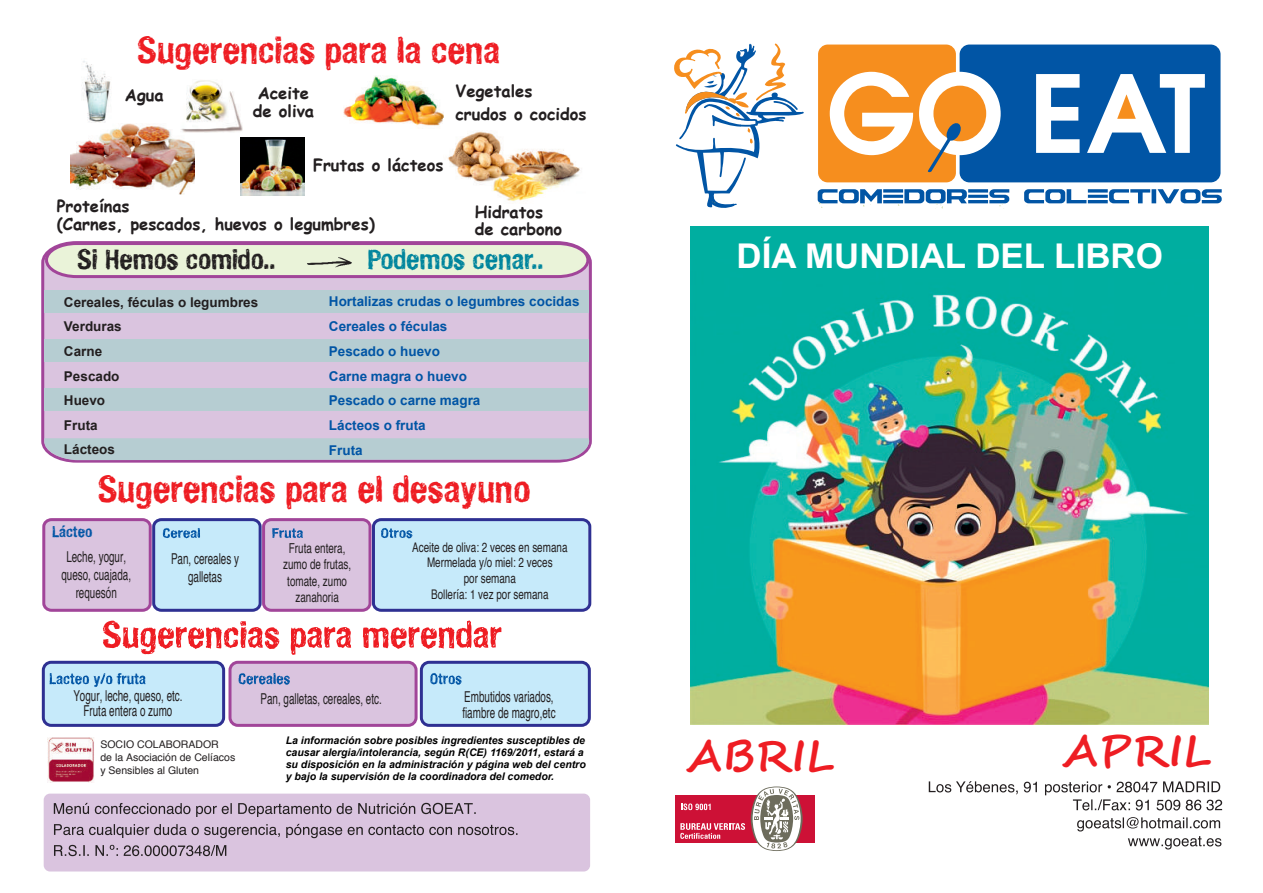
<style>
.page{position:relative;width:1263px;height:893px;background:#fff}
.page>*{position:absolute;margin:0;border:0;box-sizing:border-box;transform-origin:0 0}
.t1{font:700 42.9px "Segoe Script";color:#ee1d23}
.t2{font:700 36px "Hand Vetica";color:#ee1d23}
.t3{font:700 34.05px "Arial";color:#fff}
.t4{font:700 27px "Hand Vetica";color:#231f20}
.t5{font:700 27px "Hand Vetica";color:#00859d}
.t6{font:700 16.5px/17.7px "Comic Sans MS";color:#231f20}
.t7{font:15px/18px "Helvetica";color:#231f20;text-align:center;scale:.66 1}
.t8{font:700 15px "Hand Vetica";color:#0155a5}
.t9{font:13.65px/16.5px "Helvetica";color:#231f20;text-align:center;scale:.72 1}
.t10{font:700 13.5px/24.9px "Arial";color:#0155a5}
.t11{font:700 13.5px/24.6px "Arial";color:#231f20}
.t12{font:13.2px/15.9px "Helvetica";color:#231f20;text-align:center;scale:.75 1}
.t13{font:italic 700 10.5px/12px "Arial";color:#000001}
.t14{font:10.5px/12.6px "Helvetica";color:#231f20}
</style>
<div class="page">
<svg style="left:103px;top:620px;width:398px;height:35px"></svg>
<div style="left:42px;top:518px;width:110px;height:94px;background:#dac4df;border:3px solid #a14599;border-radius:7px"></div>
<div style="left:262px;top:518px;width:109px;height:94px;background:#dac4df;border:3px solid #a14599;border-radius:7px"></div>
<div style="left:152px;top:518px;width:110px;height:94px;background:#c6eafa;border:3px solid #2e3092;border-radius:7px"></div>
<div style="left:375px;top:521px;width:213px;height:88px;background:#c6eafa;border-radius:6px"></div>
<div style="left:372px;top:518px;width:219px;height:94px;border:3px solid #2e3092;border-radius:7px"></div>
<div style="left:42px;top:661px;width:183px;height:66px;background:#c6eafa;border:3px solid #2e3092;border-radius:8px"></div>
<div style="left:420px;top:661px;width:171px;height:66px;background:#c6eafa;border:3px solid #2e3092;border-radius:8px"></div>
<div style="left:228px;top:661px;width:190px;height:66px;background:#dac4df;border:3px solid #a14599;border-radius:8px"></div>
<svg style="left:163px;top:528px;width:37px;height:10px"></svg>
<svg style="left:272px;top:528px;width:31px;height:10px"></svg>
<svg style="left:381px;top:528px;width:31px;height:10px"></svg>
<svg style="left:49px;top:673px;width:96px;height:14px"></svg>
<svg style="left:239px;top:673px;width:51px;height:12px"></svg>
<svg style="left:430px;top:673px;width:32px;height:12px"></svg>
<div style="left:44px;top:794px;width:546px;height:77px;background:#dac4df;border-radius:6px"></div>
<svg style="left:54px;top:803px;width:422px;height:14px"></svg>
<svg style="left:54px;top:824px;width:463px;height:14px"></svg>
<svg style="left:54px;top:845px;width:172px;height:11px"></svg>
<img style="left:48px;top:737px;width:46px;height:46px">
<div style="left:818px;top:45px;width:138px;height:137px;background:#f68e1e;border-radius:10px"></div>
<div style="left:959px;top:45px;width:261px;height:137px;background:#0155a5;border-radius:10px"></div>
<svg style="left:830px;top:72px;width:83px;height:83px"></svg>
<div style="left:919px;top:72px;width:82px;height:83px;background:#fff;border-radius:50%"></div>
<div style="left:933px;top:86px;width:53px;height:55px;background:#f68e1e;border-radius:50%"></div>
<svg style="left:1036px;top:74px;width:43px;height:79px"></svg>
<svg style="left:1087px;top:74px;width:118px;height:79px"></svg>
<svg style="left:927px;top:122px;width:34px;height:50px"></svg>
<svg style="left:1088px;top:189px;width:20px;height:4px"></svg>
<hr style="left:1088px;top:195px;width:20px;height:3px;background:#0155a5">
<hr style="left:1088px;top:200px;width:20px;height:3px;background:#0155a5">
<div style="left:1151px;top:189px;width:5px;height:14px;background:#0155a5"></div>
<svg style="left:1157px;top:189px;width:65px;height:14px"></svg>
<svg style="left:883px;top:189px;width:20px;height:4px"></svg>
<hr style="left:883px;top:195px;width:20px;height:3px;background:#0155a5">
<hr style="left:883px;top:200px;width:20px;height:3px;background:#0155a5">
<svg style="left:968px;top:189px;width:20px;height:4px"></svg>
<hr style="left:968px;top:195px;width:20px;height:3px;background:#0155a5">
<hr style="left:968px;top:200px;width:20px;height:3px;background:#0155a5">
<svg style="left:674px;top:43px;width:130px;height:165px"></svg>
<svg style="left:895px;top:189px;width:72px;height:20px"></svg>
<svg style="left:818px;top:189px;width:64px;height:19px"></svg>
<svg style="left:1024px;top:189px;width:62px;height:15px"></svg>
<svg style="left:989px;top:189px;width:20px;height:20px"></svg>
<svg style="left:1109px;top:189px;width:41px;height:15px"></svg>
<svg style="left:929px;top:781px;width:293px;height:29px"></svg>
<svg style="left:1077px;top:817px;width:144px;height:32px"></svg>
<div style="left:675px;top:795px;width:139px;height:48px;background:#cd1136"></div>
<svg style="left:680px;top:823px;width:65px;height:16px"></svg>
<svg style="left:751px;top:786px;width:52px;height:65px"></svg>
<svg style="left:681px;top:803px;width:30px;height:7px"></svg>
<div style="left:41px;top:254px;width:551px;height:209px;background:#dac4df"></div>
<svg style="left:44px;top:241px;width:547px;height:39px"></svg>
<div style="left:44px;top:290px;width:545px;height:23px;background:#b6cdd2"></div>
<div style="left:44px;top:339px;width:545px;height:23px;background:#b6cdd2"></div>
<svg style="left:41px;top:438px;width:551px;height:22px"></svg>
<div style="left:44px;top:388px;width:544px;height:23px;background:#b6cdd2"></div>
<img style="left:82px;top:61px;width:29px;height:62px">
<img style="left:294px;top:252px;width:59px;height:19px">
<img style="left:343px;top:76px;width:100px;height:50px">
<img style="left:241px;top:138px;width:64px;height:57px">
<img style="left:448px;top:131px;width:132px;height:70px">
<img style="left:70px;top:123px;width:125px;height:72px">
<img style="left:180px;top:80px;width:62px;height:52px">
<img style="left:690px;top:259px;width:518px;height:466px">
<div style="left:690px;top:226px;width:518px;height:33px;background:#00aea0"></div>
<h2 class="t2" style="left:137px;top:28px;width:364px">Sugerencias para la cena</h2>
<h3 class="t6" style="left:125px;top:87px;width:40px">Agua</h3>
<h3 class="t6" style="left:253px;top:86px;width:63px">Aceite de oliva</h3>
<h3 class="t6" style="left:455px;top:81px;width:133px;line-height:23px">Vegetales crudos o cocidos</h3>
<h3 class="t6" style="left:313px;top:158px;width:132px">Frutas o lácteos</h3>
<h3 class="t6" style="left:57px;top:198px;width:320px;line-height:18.1px">Proteínas<br>(Carnes, pescados, huevos o legumbres)</h3>
<h3 class="t6" style="left:475px;top:205px;width:89px;line-height:17.2px">Hidratos de carbono</h3>
<h3 class="t4" style="left:77px;top:243px;width:199px">Si Hemos comido..</h3>
<h3 class="t5" style="left:367px;top:243px;width:177px">Podemos cenar..</h3>
<p class="t11" style="left:64px;top:291px;width:196px">Cereales, féculas o legumbres<br>Verduras<br>Carne<br>Pescado<br>Huevo<br>Fruta<br>Lácteos</p>
<p class="t10" style="left:329px;top:290px;width:252px">Hortalizas crudas o legumbres cocidas<br>Cereales o féculas<br>Pescado o huevo<br>Carne magra o huevo<br>Pescado o carne magra<br>Lácteos o fruta<br>Fruta</p>
<h2 class="t2" style="left:98px;top:468px;width:434px">Sugerencias para el desayuno</h2>
<h3 class="t8" style="left:52px;top:523px;width:42px">Lácteo</h3>
<h3 class="t7" style="left:61px;top:549px;width:107px">Leche, yogur, queso, cuajada, requesón</h3>
<h3 class="t9" style="left:283px;top:541px;width:96px">Fruta entera, zumo de frutas, tomate, zumo zanahoria</h3>
<p class="t12" style="left:412px;top:540px;width:209px">Aceite de oliva: 2 veces en semana<br>Mermelada y/o miel: 2 veces<br>por semana<br>Bollería: 1 vez por semana</p>
<h3 class="t7" style="left:171px;top:551px;width:105px">Pan, cereales y galletas</h3>
<h3 class="t7" style="left:73px;top:689px;width:167px;line-height:15.9px">Yogur, leche, queso, etc.<br>Fruta entera o zumo</h3>
<h3 class="t7" style="left:260px;top:691px;width:185px">Pan, galletas, cereales, etc.</h3>
<h3 class="t7" style="left:462px;top:690px;width:143px;line-height:15.9px;text-align:left">Embutidos variados, fiambre de magro,etc</h3>
<p class="t13" style="left:286px;top:735px;width:301px">La información sobre posibles ingredientes susceptibles de causar alergia/intolerancia, según R(CE) 1169/2011, estará a su disposición en la administración y página web del centro y bajo la supervisión de la coordinadora del comedor.</p>
<p class="t14" style="left:100px;top:739px;width:136px">SOCIO COLABORADOR<br>de la Asociación de Celíacos y Sensibles al Gluten</p>
<h3 class="t3" style="left:737px;top:244px;width:428px">DÍA MUNDIAL DEL LIBRO</h3>
<h1 class="t1" style="left:686px;top:739px;width:150px">ABRIL</h1>
<h1 class="t1" style="left:1062px;top:734px;width:151px">APRIL</h1>
</div>
